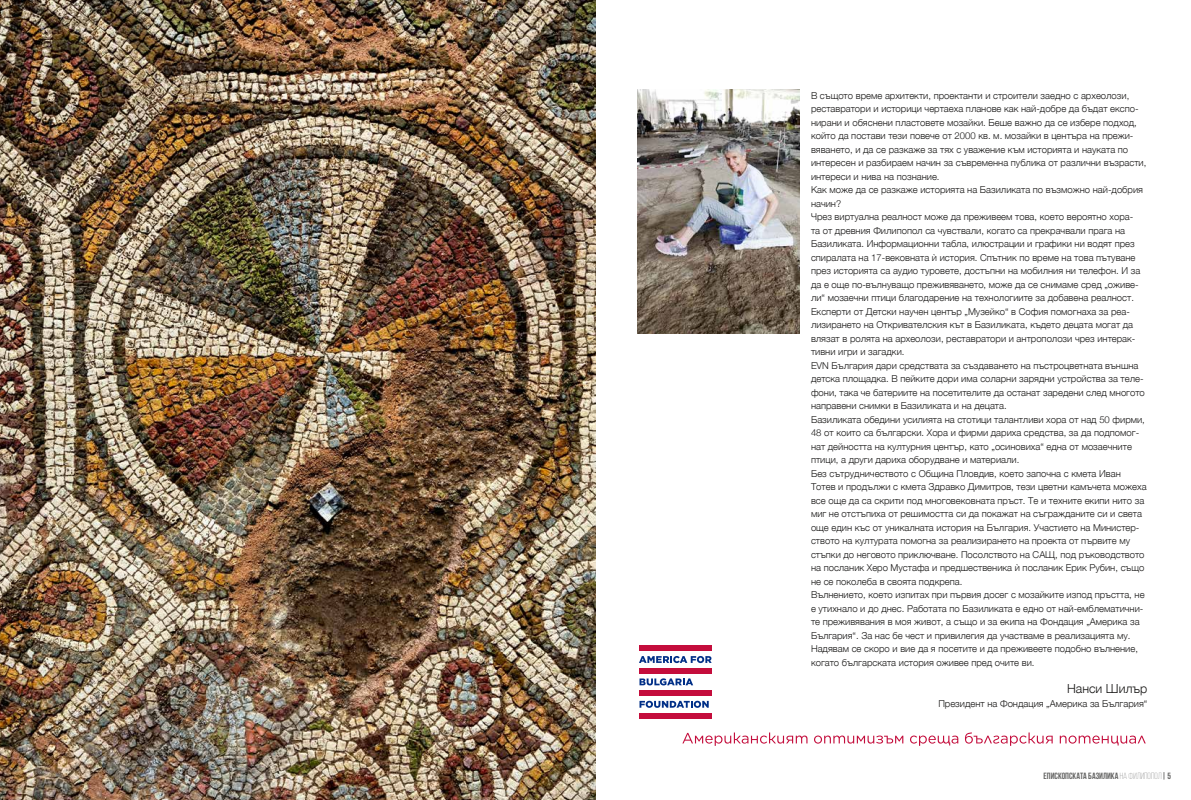
<style>
.page{position:relative;width:1191px;height:800px;background:#fff}
.page>*{position:absolute;margin:0;border:0;box-sizing:border-box;transform-origin:0 0}
.t1{font:300 12.5px "Helvetica Neue";color:#181716}
.t2{font:300 9.5px/13.5px "Helvetica Neue";color:#181716}
.t3{font:700 9px "Bebas Neue";color:#626261}
.s1{font-weight:300}
</style>
<div class="page">
<img style="left:0;top:0;width:595px;height:799px">
<svg style="left:639px;top:656px;width:72px;height:7px"></svg>
<svg style="left:639px;top:678px;width:54px;height:7px"></svg>
<svg style="left:639px;top:700px;width:69px;height:7px"></svg>
<div style="left:639px;top:645px;width:72px;height:6px;background:#c40d3c"></div>
<div style="left:639px;top:712px;width:72px;height:6px;background:#c40d3c"></div>
<div style="left:639px;top:690px;width:72px;height:5px;background:#c40d3c"></div>
<div style="left:639px;top:667px;width:72px;height:6px;background:#c40d3c"></div>
<svg style="left:682px;top:732px;width:125px;height:13px"></svg>
<svg style="left:814px;top:735px;width:89px;height:8px"></svg>
<svg style="left:910px;top:735px;width:48px;height:10px"></svg>
<svg style="left:965px;top:732px;width:87px;height:13px"></svg>
<svg style="left:1059px;top:735px;width:86px;height:10px"></svg>
<img style="left:637px;top:89px;width:162px;height:244px">
<p class="t2" style="left:811px;top:88px;width:337px">В същото време архитекти, проектанти и строители заедно с археолози, реставратори и историци чертаеха планове как най-добре да бъдат експо&shy;нирани и обяснени пластовете мозайки. Беше важно да се избере подход, който да постави тези повече от 2000 кв. м. мозайки в центъра на прежи&shy;вяването, и да се разкаже за тях с уважение към историята и науката по интересен и разбираем начин за съвременна публика от различни възрасти, интереси и нива на познание.<br>Как може да се разкаже историята на Базиликата по възможно най-добрия начин?<br>Чрез виртуална реалност може да преживеем това, което вероятно хора-<br>та от древния Филипопол са чувствали, когато са прекрачвали прага на Базиликата. Информационни табла, илюстрации и графики ни водят през спиралата на 17-вековната ѝ история. Спътник по време на това пътуване през историята са аудио туровете, достъпни на мобилния ни телефон. И за да е още по-вълнуващо преживяването, може да се снимаме сред „оживе&shy;ли“ мозаечни птици благодарение на технологиите за добавена реалност.<br>Експерти от Детски научен център „Музейко“ в София помогнаха за реа&shy;лизирането на Откривателския кът в Базиликата, където децата могат да влязат в ролята на археолози, реставратори и антрополози чрез интерак&shy;тивни игри и загадки.<br>EVN България дари средствата за създаването на пъстроцветната външна детска площадка. В пейките дори има соларни зарядни устройства за теле&shy;фони, така че батериите на посетителите да останат заредени след многото направени снимки в Базиликата и на децата.<br>Базиликата обедини усилията на стотици талантливи хора от над 50 фирми, 48 от които са български. Хора и фирми дариха средства, за да подпомог&shy;нат дейността на културния център, като „осиновиха“ една от мозаечните птици, а други дариха оборудване и материали.<br>Без сътрудничеството с Община Пловдив, което започна с кмета Иван Тотев и продължи с кмета Здравко Димитров, тези цветни камъчета можеха все още да са скрити под многовековната пръст. Те и техните екипи нито за миг не отстъпиха от решимостта си да покажат на съгражданите си и света още един къс от уникалната история на България. Участието на Министер&shy;ството на културата помогна за реализирането на проекта от първите му стъпки до неговото приключване. Посолството на САЩ, под ръководството на посланик Херо Мустафа и предшественика ѝ посланик Ерик Рубин, също не се поколеба в своята подкрепа.<br>Вълнението, което изпитах при първия досег с мозайките изпод пръстта, не е утихнало и до днес. Работата по Базиликата е едно от най-емблематични&shy;те преживявания в моя живот, а също и за екипа на Фондация „Америка за България“. За нас бе чест и привилегия да участваме в реализацията му.<br>Надявам се скоро и вие да я посетите и да преживеете подобно вълнение, когато българската история оживее пред очите ви.</p>
<h1 class="t1" style="left:1067px;top:678px;width:82px">Нанси Шилър</h1>
<p class="t2" style="left:938px;top:695px;width:210px">Президент на Фондация „Америка за България“</p>
<p class="t3" style="left:1043px;top:770px;width:129px">епископската базилика <span class="s1">на филипопол</span>| 5</p>
</div>
